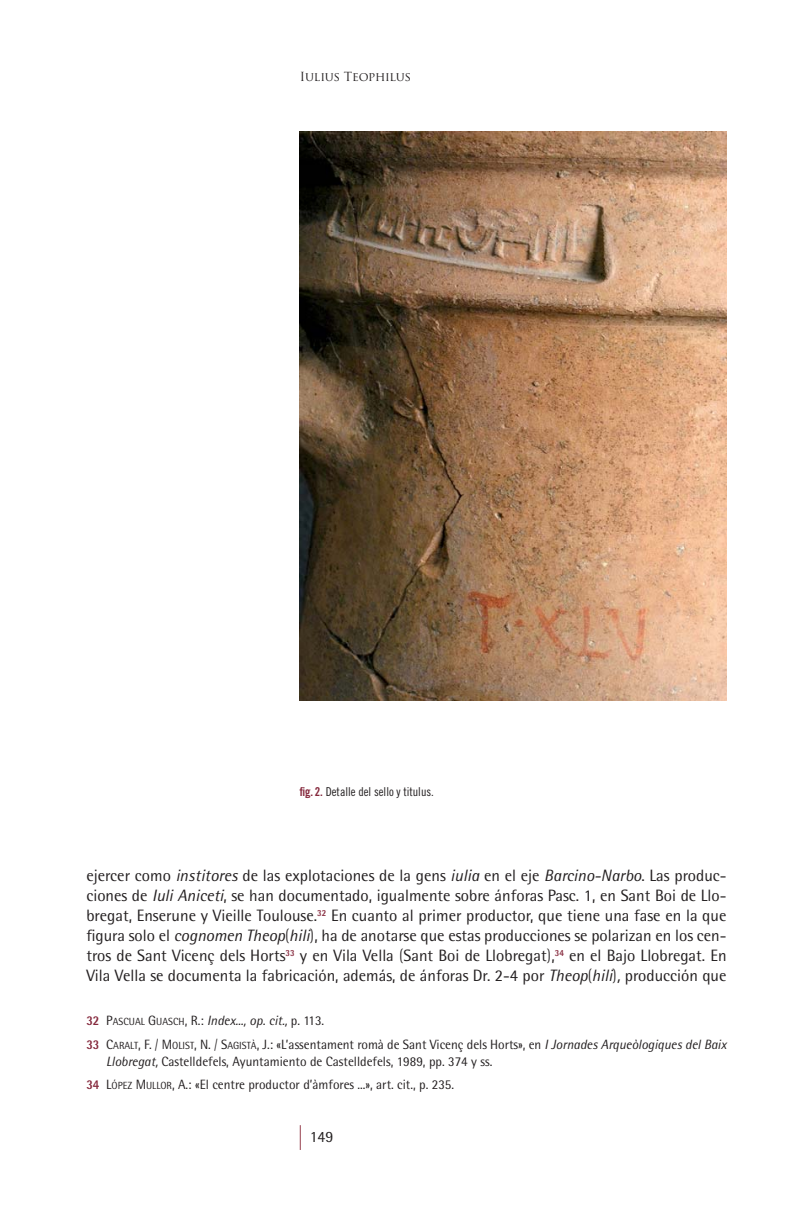
<style>
.page{position:relative;width:808px;height:1220px;background:#fff}
.page>*{position:absolute;margin:0;border:0;box-sizing:border-box;transform-origin:0 0}
.t1{font:16.45px/19.9px "Rotis Semi Sans";color:#231f20;text-align:justify}
.t2{font:15.75px "Rotis Semi Sans";color:#231f20}
.t3{font:13.47px/23.3px "Rotis Semi Sans";color:#231f20}
.t4{font:12.25px "Trade Gothic Cond Eighteen";color:#231f20}
.t5{font:12.25px "Trajan Pro";letter-spacing:-.01em;color:#231f20}
.s1{font-family:"Trade Gothic Bold Cond Twenty";color:#85283c}
.s2{font-style:italic}
.s3{font-weight:300}
.s4{font-weight:800;color:#85283c}
.s5{font-style:inherit}
.s6{font-size:10.33px}
</style>
<div class="page">
<svg style="left:300px;top:1125px;width:1px;height:24px"></svg>
<img style="left:300px;top:131px;width:426px;height:569px">
<p class="t5" style="left:300px;top:70px;width:113px">Iulius Teophilus</p>
<p class="t4" style="left:300px;top:787px;width:136px"><span class="s1">fig. 2.</span> Detalle del sello y titulus.</p>
<p class="t1" style="left:86px;top:867px;width:641px">ejercer como <span class="s2">institores</span> de las explotaciones de la gens <span class="s2">iulia</span> en el eje <span class="s2">Barcino-Narbo</span>. Las produc&shy;ciones de <span class="s2">Iuli Aniceti</span>, se han documentado, igualmente sobre ánforas Pasc. 1, en Sant Boi de Llo&shy;bregat, Enserune y Vieille Toulouse.<sup>32</sup> En cuanto al primer productor, que tiene una fase en la que figura solo el <span class="s2">cognomen Theop</span><span class="s3">(</span><span class="s2">hili</span><span class="s3">)</span>, ha de anotarse que estas producciones se polarizan en los cen&shy;tros de Sant Vicenç dels Horts<sup>33</sup> y en Vila Vella <span class="s3">(</span>Sant Boi de Llobregat<span class="s3">)</span>,<sup>34</sup> en el Bajo Llobregat. En Vila Vella se documenta la fabricación, además, de ánforas Dr. 2-4 por <span class="s2">Theop</span><span class="s3">(</span><span class="s2">hili</span><span class="s3">)</span><span class="s2">,</span> producción que</p>
<p class="t3" style="left:86px;top:1010px;width:641px"><span class="s4">32</span> <span class="s5">P</span><span class="s6">ASCUAL</span> <span class="s5">G</span><span class="s6">UASCH</span>, R.: <span class="s2">Index..., op. cit.,</span> p. 113.<br><span class="s4">33</span> <span class="s5">C</span><span class="s6">ARALT</span><span class="s5">, F.</span> <span class="s3">/</span> <span class="s5">M</span><span class="s6">OLIST</span><span class="s5">, N.</span> <span class="s3">/</span> <span class="s5">S</span><span class="s6">AGISTÀ</span><span class="s5">, J.:</span> «L’assentament romà de Sant Vicenç dels Horts», en <span class="s2">I Jornades Arqueòlogiques del Baix</span></p>
<p class="t3" style="left:86px;top:1050px;width:407px;text-indent:20px"><span class="s2">Llobregat,</span> Castelldefels, Ayuntamiento de Castelldefels, 1989, pp. 374 y ss.<br><span class="s4">34</span> <span class="s5">L</span><span class="s6">ÓPEZ</span> <span class="s5">M</span><span class="s6">ULLOR</span><span class="s5">, A.:</span> «El centre productor d’àmfores ...», art. cit., p. 235.</p>
<p class="t2" style="left:310px;top:1131px;width:25px">149</p>
</div>
